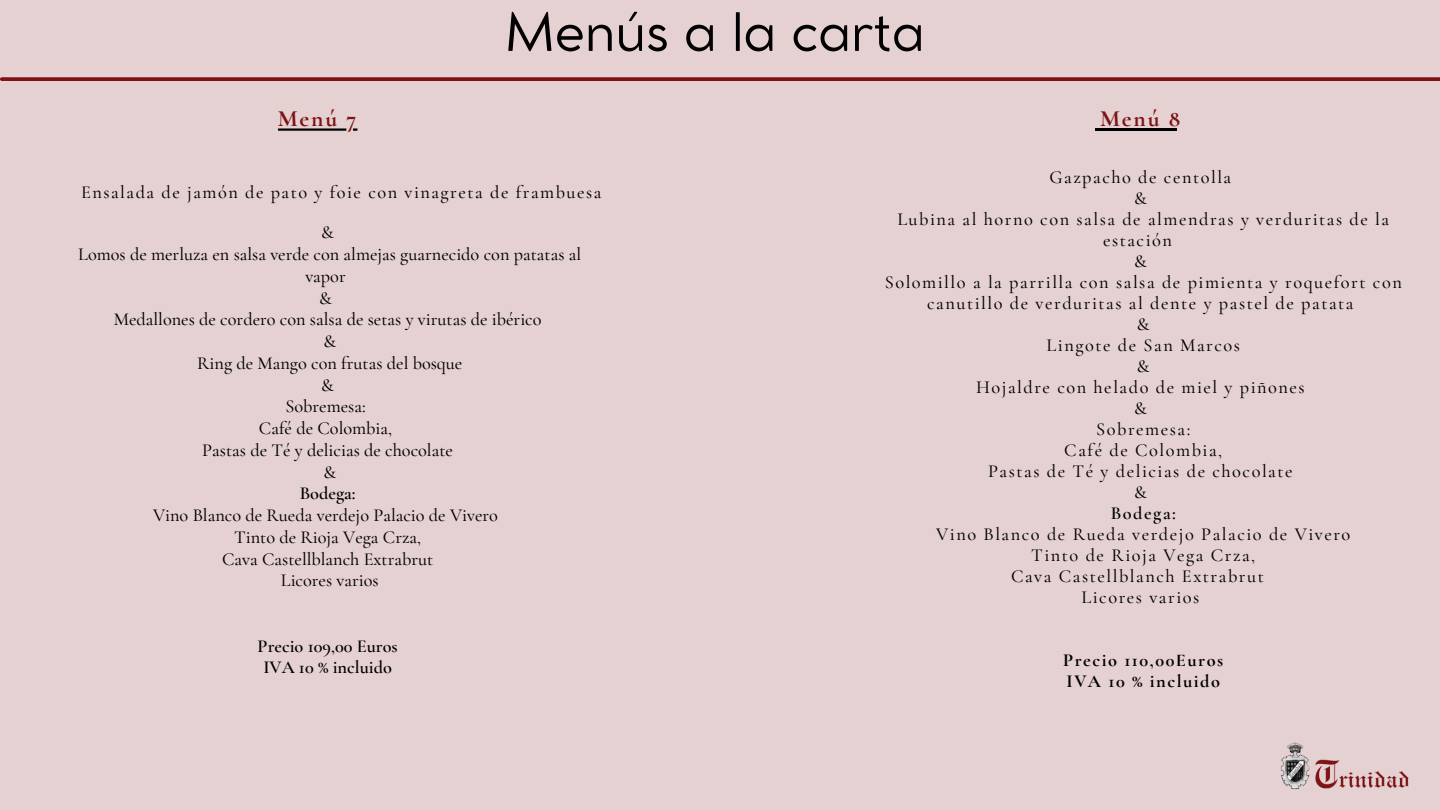
<style>
.page{position:relative;width:1440px;height:810px;background:#e6d1d2}
.page>*{position:absolute;margin:0;border:0;box-sizing:border-box;transform-origin:0 0}
.t1{font:52px "Cocomat Pro";color:#000}
.t2{font:700 23.3px "Cormorant Garamond";letter-spacing:.085em;color:#7d1315}
.t3{font:500 18.3px/21px "Cormorant Garamond";letter-spacing:.085em;color:#000}
.t4{font:500 18.3px/21.8px "Cormorant Garamond";color:#000;text-align:center}
.t5{font:600 18.3px "Cormorant Garamond";color:#000}
.t6{font:700 18.3px "Cormorant Garamond";letter-spacing:.085em;color:#000}
</style>
<div class="page">
<img style="left:1281px;top:742px;width:128px;height:47px">
<svg style="left:278px;top:128px;width:80px;height:3px"></svg>
<svg style="left:0;top:77px;width:1440px;height:4px;background:#831e20"></svg>
<hr style="left:1095px;top:128px;width:82px;height:3px;background:#000">
<p class="t1" style="left:505px;top:12px;width:421px">Menús a la carta</p>
<h1 class="t2" style="left:278px;top:105px;width:80px">Menú 7</h1>
<h2 class="t2" style="left:1100px;top:105px;width:82px">Menú 8</h2>
<p class="t3" style="left:1049px;top:167px;width:183px">Gazpacho de centolla</p>
<p class="t3" style="left:1134px;top:188px;width:14px">&amp;</p>
<p class="t3" style="left:1103px;top:209px;width:288px;text-indent:-206px">Lubina al horno con salsa de almendras y verduritas de la estación</p>
<p class="t3" style="left:1134px;top:251px;width:14px">&amp;</p>
<p class="t3" style="left:885px;top:272px;width:519px;text-align:center">Solomillo a la parrilla con salsa de pimienta y roquefort con canutillo de verduritas al dente y pastel de patata</p>
<p class="t3" style="left:1137px;top:314px;width:14px">&amp;</p>
<p class="t3" style="left:1047px;top:335px;width:195px">Lingote de San Marcos</p>
<p class="t3" style="left:1137px;top:356px;width:14px">&amp;</p>
<p class="t3" style="left:976px;top:377px;width:330px">Hojaldre con helado de miel y piñones</p>
<p class="t3" style="left:1134px;top:398px;width:14px">&amp;</p>
<p class="t3" style="left:1096px;top:419px;width:96px">Sobremesa:</p>
<p class="t3" style="left:1064px;top:440px;width:160px">Café de Colombia,</p>
<p class="t3" style="left:988px;top:461px;width:306px">Pastas de Té y delicias de chocolate</p>
<p class="t3" style="left:1134px;top:482px;width:14px">&amp;</p>
<p class="t5" style="left:1111px;top:502px;width:67px">Bodega:</p>
<p class="t3" style="left:936px;top:524px;width:416px">Vino Blanco de Rueda verdejo Palacio de Vivero</p>
<p class="t3" style="left:1031px;top:545px;width:226px">Tinto de Rioja Vega Crza,</p>
<p class="t3" style="left:1011px;top:566px;width:254px">Cava Castellblanch Extrabrut</p>
<p class="t3" style="left:1081px;top:587px;width:119px">Licores varios</p>
<p class="t3" style="left:81px;top:182px;width:522px">Ensalada de jamón de pato y foie con vinagreta de frambuesa</p>
<p class="t3" style="left:321px;top:222px;width:14px">&amp;</p>
<p class="t4" style="left:78px;top:243px;width:504px">Lomos de merluza en salsa verde con almejas guarnecido con patatas al vapor</p>
<p class="t3" style="left:319px;top:287px;width:14px">&amp;</p>
<p class="t4" style="left:114px;top:309px;width:429px">Medallones de cordero con salsa de setas y virutas de ibérico</p>
<p class="t3" style="left:323px;top:331px;width:14px">&amp;</p>
<p class="t4" style="left:197px;top:352px;width:267px">Ring de Mango con frutas del bosque</p>
<p class="t3" style="left:321px;top:374px;width:14px">&amp;</p>
<p class="t4" style="left:285px;top:396px;width:82px">Sobremesa:</p>
<p class="t4" style="left:259px;top:417px;width:135px">Café de Colombia,</p>
<p class="t4" style="left:202px;top:439px;width:252px">Pastas de Té y delicias de chocolate</p>
<p class="t3" style="left:323px;top:461px;width:14px">&amp;</p>
<p class="t5" style="left:300px;top:483px;width:58px">Bodega:</p>
<p class="t4" style="left:153px;top:504px;width:347px">Vino Blanco de Rueda verdejo Palacio de Vivero</p>
<p class="t4" style="left:234px;top:526px;width:189px">Tinto de Rioja Vega Crza,</p>
<p class="t4" style="left:222px;top:548px;width:213px">Cava Castellblanch Extrabrut</p>
<p class="t4" style="left:281px;top:570px;width:99px">Licores varios</p>
<p class="t5" style="left:258px;top:635px;width:142px">Precio 109,00 Euros</p>
<p class="t5" style="left:263px;top:657px;width:130px">IVA 10 % incluido</p>
<p class="t6" style="left:1063px;top:649px;width:162px">Precio 110,00Euros</p>
<h2 class="t6" style="left:1067px;top:670px;width:155px">IVA 10 % incluido</h2>
</div>
